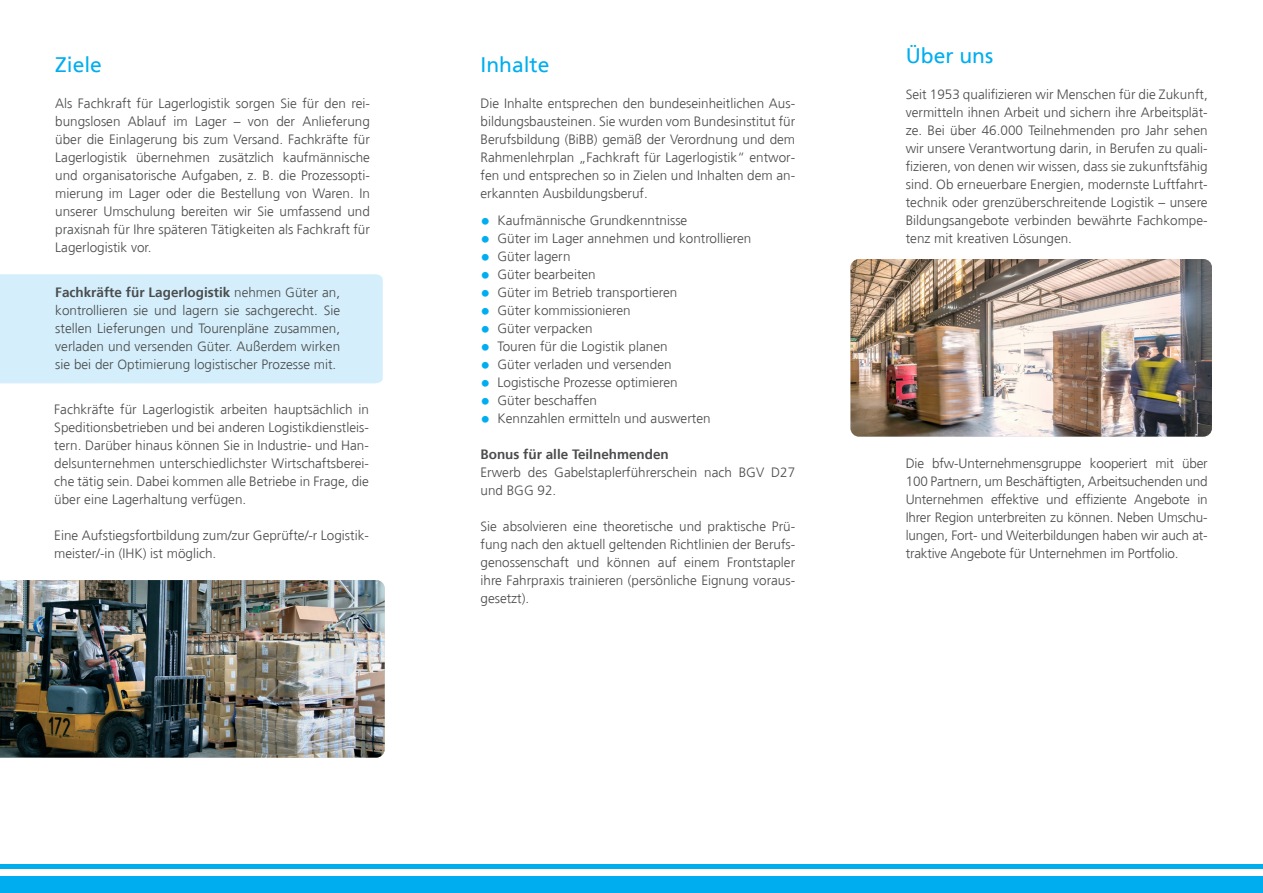
<style>
.page{position:relative;width:1263px;height:893px;background:#fff}
.page>*{position:absolute;margin:0;border:0;box-sizing:border-box;transform-origin:0 0}
._04_Fliesstext{font:21px "Frutiger";color:#00aeef}
._04_Fliesstext-2{font:300 13.5px/18px "Frutiger";color:#4b4c4d;text-align:justify}
._04_Fliesstext-3{font:700 13.5px "Frutiger";color:#4b4c4d}
.s1{font-weight:700}
.s2{font-weight:700;font-size:19.5px;color:#00aeef}
</style>
<div class="page">
<div style="left:0;top:274px;width:383px;height:109px;background:#d4effb"></div>
<hr style="left:0;top:864px;width:1263px;height:4px;background:#00aeef">
<div style="left:0;top:877px;width:1263px;height:16px;background:#00aeef"></div>
<img style="left:850px;top:259px;width:362px;height:178px">
<img style="left:0;top:580px;width:385px;height:178px">
<p class="_04_Fliesstext" style="left:55px;top:52px;width:48px">Ziele</p>
<p class="_04_Fliesstext-2" style="left:55px;top:95px;width:316px">Als Fachkraft für Lagerlogistik sorgen Sie für den rei&shy;bungslosen Ablauf im Lager – von der Anlieferung über die Einlagerung bis zum Versand. Fachkräfte für Lagerlogistik übernehmen zusätzlich kaufmännische und organisatorische Aufgaben, z. B. die Prozessopti&shy;mierung im Lager oder die Bestellung von Waren. In unserer Umschulung bereiten wir Sie umfassend und praxisnah für Ihre späteren Tätigkeiten als Fachkraft für Lagerlogistik vor.</p>
<p class="_04_Fliesstext-2" style="left:55px;top:284px;width:286px"><span class="s1">Fachkräfte für Lagerlogistik</span> nehmen Güter an, kontrollieren sie und lagern sie sachgerecht. Sie stellen Lieferungen und Tourenpläne zusammen, verladen und versenden Güter. Außerdem wirken sie bei der Optimierung logistischer Prozesse mit.</p>
<p class="_04_Fliesstext-2" style="left:54px;top:401px;width:316px">Fachkräfte für Lagerlogistik arbeiten hauptsächlich in Speditionsbetrieben und bei anderen Logistikdienstleis&shy;tern. Darüber hinaus können Sie in Industrie- und Han&shy;delsunternehmen unterschiedlichster Wirtschaftsberei&shy;che tätig sein. Dabei kommen alle Betriebe in Frage, die über eine Lagerhaltung verfügen.</p>
<p class="_04_Fliesstext-2" style="left:54px;top:527px;width:316px">Eine Aufstiegsfortbildung zum/zur Geprüfte/-r Logistik&shy;meister/-in (IHK) ist möglich.</p>
<p class="_04_Fliesstext" style="left:480px;top:52px;width:70px">Inhalte</p>
<p class="_04_Fliesstext-2" style="left:480px;top:95px;width:316px">Die Inhalte entsprechen den bundeseinheitlichen Aus&shy;bildungsbausteinen. Sie wurden vom Bundesinstitut für Berufsbildung (BiBB) gemäß der Verordnung und dem Rahmenlehrplan „Fachkraft für Lagerlogistik“ entwor&shy;fen und entsprechen so in Zielen und Inhalten dem an&shy;erkannten Ausbildungsberuf.</p>
<p class="_04_Fliesstext-2" style="left:480px;top:211px;width:208px"><span class="s2">•</span> Kaufmännische Grundkenntnisse</p>
<p class="_04_Fliesstext-2" style="left:480px;top:229px;width:272px"><span class="s2">•</span> Güter im Lager annehmen und kontrollieren</p>
<p class="_04_Fliesstext-2" style="left:480px;top:247px;width:92px"><span class="s2">•</span> Güter lagern</p>
<p class="_04_Fliesstext-2" style="left:480px;top:265px;width:117px"><span class="s2">•</span> Güter bearbeiten</p>
<p class="_04_Fliesstext-2" style="left:480px;top:283px;width:198px"><span class="s2">•</span> Güter im Betrieb transportieren</p>
<p class="_04_Fliesstext-2" style="left:480px;top:301px;width:152px"><span class="s2">•</span> Güter kommissionieren</p>
<p class="_04_Fliesstext-2" style="left:480px;top:319px;width:114px"><span class="s2">•</span> Güter verpacken</p>
<p class="_04_Fliesstext-2" style="left:480px;top:337px;width:189px"><span class="s2">•</span> Touren für die Logistik planen</p>
<p class="_04_Fliesstext-2" style="left:480px;top:355px;width:193px"><span class="s2">•</span> Güter verladen und versenden</p>
<p class="_04_Fliesstext-2" style="left:480px;top:373px;width:199px"><span class="s2">•</span> Logistische Prozesse optimieren</p>
<p class="_04_Fliesstext-2" style="left:480px;top:391px;width:118px"><span class="s2">•</span> Güter beschaffen</p>
<p class="_04_Fliesstext-2" style="left:480px;top:409px;width:232px"><span class="s2">•</span> Kennzahlen ermitteln und auswerten</p>
<p class="_04_Fliesstext-3" style="left:480px;top:446px;width:190px">Bonus für alle Teilnehmenden</p>
<p class="_04_Fliesstext-2" style="left:480px;top:464px;width:316px">Erwerb des Gabelstaplerführerschein nach BGV D27 und BGG 92.</p>
<p class="_04_Fliesstext-2" style="left:480px;top:518px;width:316px">Sie absolvieren eine theoretische und praktische Prü&shy;fung nach den aktuell geltenden Richtlinien der Berufs&shy;genossenschaft und können auf einem Frontstapler ihre Fahrpraxis trainieren (persönliche Eignung voraus&shy;gesetzt).</p>
<p class="_04_Fliesstext" style="left:906px;top:43px;width:89px">Über uns</p>
<p class="_04_Fliesstext-2" style="left:906px;top:86px;width:303px">Seit 1953 qualifizieren wir Menschen für die Zukunft,</p>
<p class="_04_Fliesstext-2" style="left:906px;top:104px;width:303px">vermitteln ihnen Arbeit und sichern ihre Arbeitsplät&shy;ze. Bei über 46.000 Teilnehmenden pro Jahr sehen wir unsere Verantwortung darin, in Berufen zu quali&shy;fizieren, von denen wir wissen, dass sie zukunftsfähig sind. Ob erneuerbare Energien, modernste Luftfahrt&shy;technik oder grenzüberschreitende Logistik – unsere Bildungsangebote verbinden bewährte Fachkompe&shy;tenz mit kreativen Lösungen.</p>
<p class="_04_Fliesstext-2" style="left:906px;top:455px;width:303px">Die bfw-Unternehmensgruppe kooperiert mit über 100 Partnern, um Beschäftigten, Arbeitsuchenden und Unternehmen effektive und effiziente Angebote in Ihrer Region unterbreiten zu können. Neben Umschu&shy;lungen, Fort- und Weiterbildungen haben wir auch at&shy;traktive Angebote für Unternehmen im Portfolio.</p>
</div>
